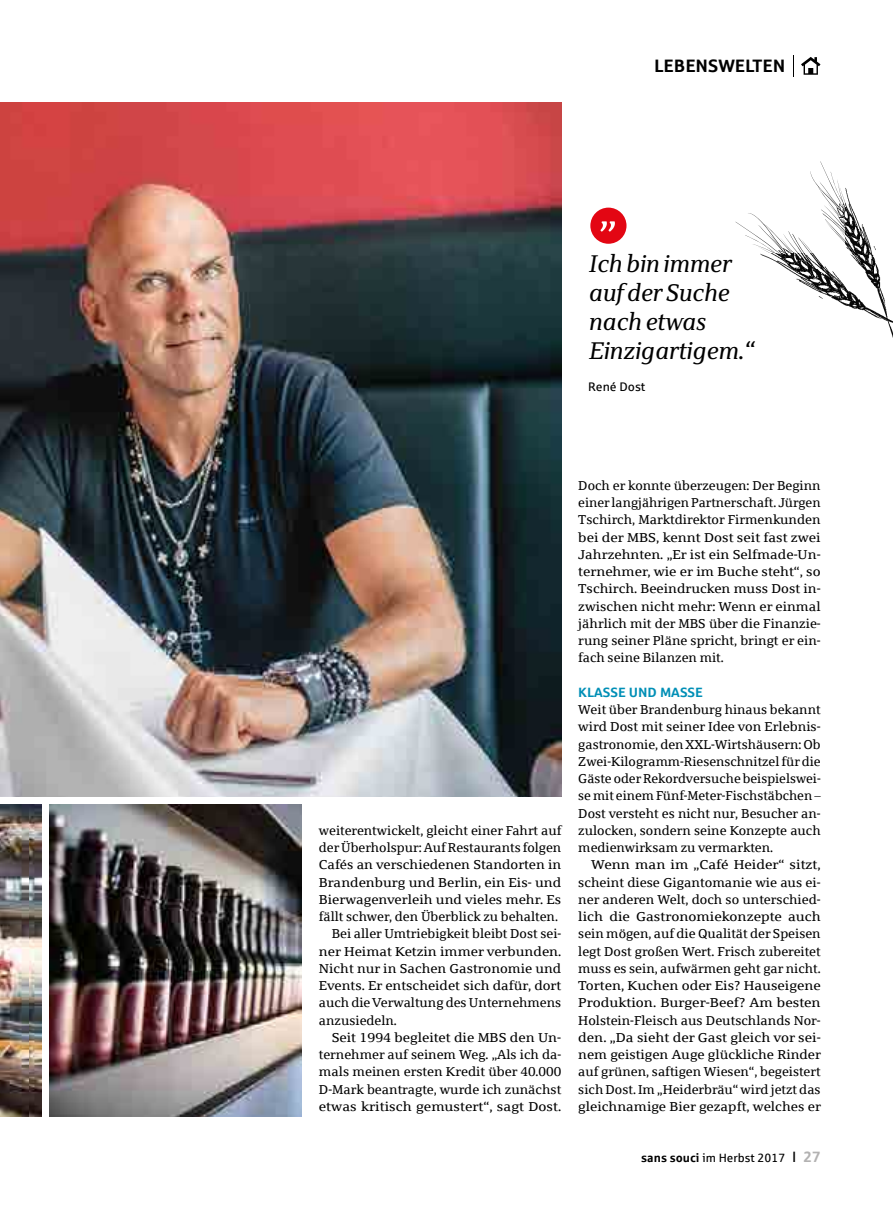
<style>
.page{position:relative;width:893px;height:1212px;background:#fff}
.page>*{position:absolute;margin:0;border:0;box-sizing:border-box;transform-origin:0 0}
.t1{font:italic 24px/28.8px "Sparkasse Serif";letter-spacing:-.01em;color:#000}
.t2{font:700 18px "Sparkasse Rg";color:#000}
.t3{font:700 13.5px "Sparkasse Rg";letter-spacing:-.005em;color:#008fb6}
.t4{font:12.9px/17.2px "Sparkasse Serif";color:#000;text-align:justify}
.t5{font:12.9px/17.2px "Sparkasse Serif";color:#000;text-align:justify;scale:1.08 1}
.t6{font:12.9px "Sparkasse Serif";color:#000;scale:1.06 1}
.t7{font:12.9px "Sparkasse Serif";color:#000;scale:1.05 1}
.t8{font:12.9px "Sparkasse Serif";color:#000;scale:1.04 1}
.t9{font:12.45px "Sparkasse Rg";color:#000}
.t10{font:12px "Sparkasse Rg";color:#000}
.s1{font-weight:700}
.s2{font-size:15px}
.s3{font-weight:700;font-size:15px;color:#b3b2b2}
</style>
<div class="page">
<svg style="left:793px;top:55px;width:1px;height:21px"></svg>
<svg style="left:801px;top:57px;width:19px;height:18px"></svg>
<img style="left:50px;top:805px;width:252px;height:311px">
<div style="left:590px;top:208px;width:36px;height:36px;background:#e30613;border-radius:50%"></div>
<svg style="left:600px;top:221px;width:15px;height:11px"></svg>
<img style="left:28px;top:805px;width:13px;height:311px">
<svg style="left:735px;top:161px;width:110px;height:93px"></svg>
<img style="left:0;top:102px;width:561px;height:694px">
<img style="left:0;top:805px;width:28px;height:311px">
<img style="left:796px;top:254px;width:97px;height:84px">
<img style="left:760px;top:254px;width:36px;height:21px">
<img style="left:845px;top:188px;width:48px;height:67px">
<h2 class="t2" style="left:654px;top:54px;width:133px">LEBENSWELTEN</h2>
<h1 class="t1" style="left:588px;top:249px;width:167px">Ich bin immer auf der Suche nach etwas<br>Einzigartigem.“</h1>
<p class="t9" style="left:588px;top:379px;width:59px">René Dost</p>
<p class="t4" style="left:319px;top:821px;width:244px">weiterentwickelt, gleicht einer Fahrt auf</p>
<p class="t4" style="left:319px;top:839px;width:244px">der Überholspur: Auf Restaurants folgen</p>
<p class="t8" style="left:319px;top:857px;width:235px">Cafés an verschiedenen Standorten in</p>
<p class="t6" style="left:319px;top:874px;width:230px">Brandenburg und Berlin, ein Eis- und</p>
<p class="t7" style="left:319px;top:891px;width:232px">Bierwagenverleih und vieles mehr. Es</p>
<p class="t4" style="left:319px;top:908px;width:241px">fällt schwer, den Überblick zu behalten.</p>
<p class="t4" style="left:332px;top:925px;width:231px">Bei aller Umtriebigkeit bleibt Dost sei-</p>
<p class="t6" style="left:319px;top:943px;width:230px">ner Heimat Ketzin immer verbunden.</p>
<p class="t8" style="left:319px;top:960px;width:235px">Nicht nur in Sachen Gastronomie und</p>
<p class="t7" style="left:319px;top:978px;width:232px">Events. Er entscheidet sich dafür, dort</p>
<p class="t4" style="left:319px;top:994px;width:244px">auch die Verwaltung des Unternehmens</p>
<p class="t4" style="left:319px;top:1011px;width:79px">anzusiedeln.</p>
<p class="t6" style="left:332px;top:1029px;width:218px">Seit 1994 begleitet die MBS den Un-</p>
<p class="t4" style="left:319px;top:1046px;width:244px">ternehmer auf seinem Weg. „Als ich da-</p>
<p class="t4" style="left:319px;top:1063px;width:244px">mals meinen ersten Kredit über 40.000</p>
<p class="t4" style="left:319px;top:1080px;width:244px">D-Mark beantragte, wurde ich zunächst</p>
<p class="t5" style="left:319px;top:1097px;width:226px">etwas kritisch gemustert“, sagt Dost.</p>
<p class="t4" style="left:578px;top:476px;width:244px">Doch er konnte überzeugen: Der Beginn einer langjährigen Partnerschaft. Jürgen Tschirch, Marktdirektor Firmenkunden bei der MBS, kennt Dost seit fast zwei Jahrzehnten. „Er ist ein Selfmade-Un&shy;ternehmer, wie er im Buche steht“, so Tschirch. Beeindrucken muss Dost in&shy;zwischen nicht mehr: Wenn er einmal jährlich mit der MBS über die Finanzie&shy;rung seiner Pläne spricht, bringt er ein&shy;fach seine Bilanzen mit.</p>
<p class="t3" style="left:578px;top:683px;width:126px">KLASSE UND MASSE</p>
<p class="t4" style="left:578px;top:701px;width:244px">Weit über Brandenburg hinaus bekannt wird Dost mit seiner Idee von Erlebnis&shy;gas tronomie, den XXL-Wirtshäusern: Ob Zwei-Kilogramm-Riesenschnitzel für die Gäste oder Rekordversuche beispielswei&shy;se mit einem Fünf-Meter-Fischstäbchen – Dost versteht es nicht nur, Besucher an&shy;zulocken, sondern seine Konzepte auch medienwirksam zu vermarkten.</p>
<p class="t5" style="left:578px;top:856px;width:226px;text-indent:13px">Wenn man im „Café Heider“ sitzt, scheint diese Gigantomanie wie aus ei&shy;ner anderen Welt, doch so unterschied&shy;lich die Gastronomiekonzepte auch sein mögen, auf die Qualität der Speisen legt Dost großen Wert. Frisch zubereitet muss es sein, aufwärmen geht gar nicht.<br>Torten, Kuchen oder Eis? Hauseigene Produktion. Burger-Beef? Am besten Holstein-Fleisch aus Deutschlands Nor&shy;den. „Da sieht der Gast gleich vor sei&shy;nem geistigen Auge glückliche Rinder auf grünen, saftigen Wiesen“, begeistert sich Dost. Im „Heiderbräu“ wird jetzt das gleichnamige Bier gezapft, welches er</p>
<p class="t10" style="left:641px;top:1150px;width:181px"><span class="s1">sans souci</span> im Herbst 2017 <span class="s2">I</span> <span class="s3">27</span></p>
</div>
